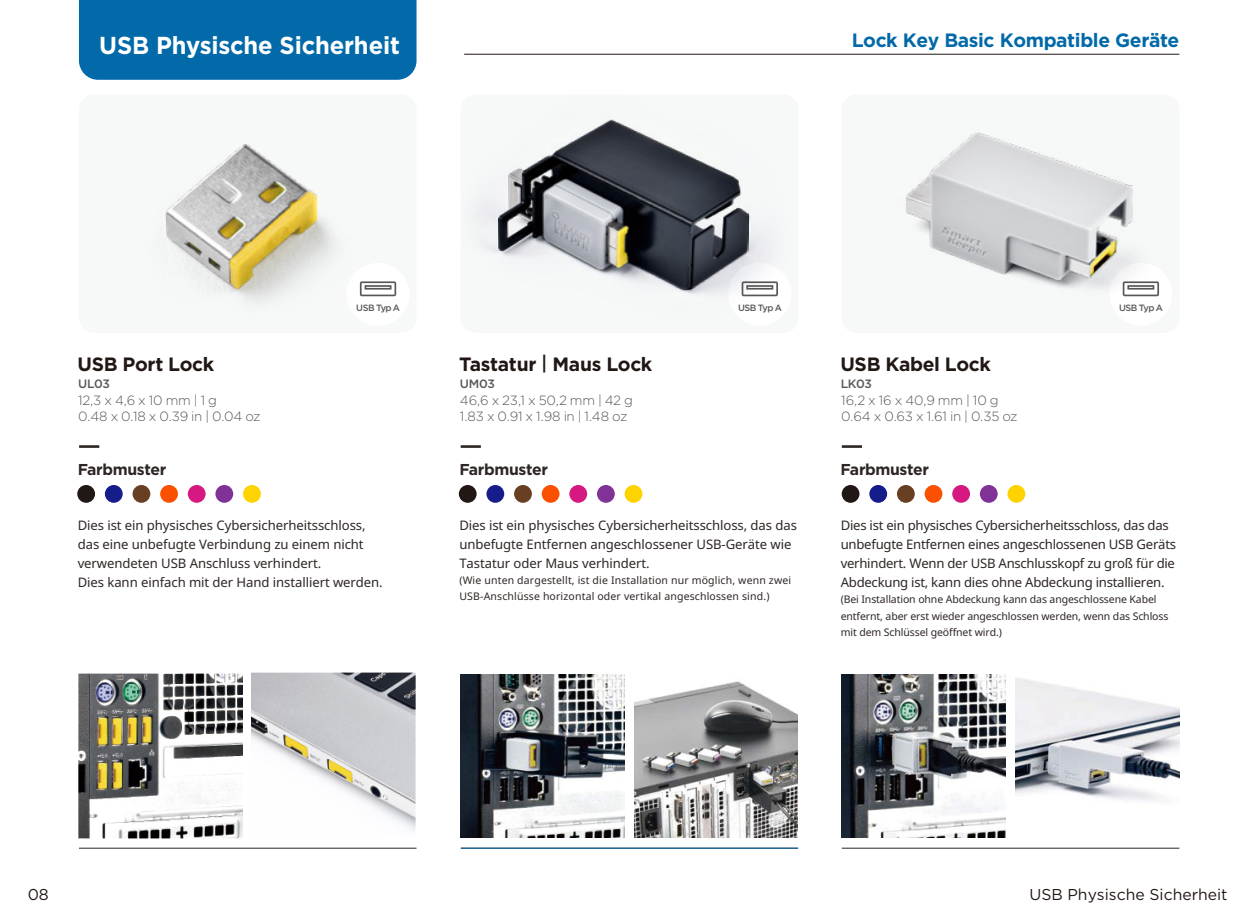
<style>
.page{position:relative;width:1256px;height:923px;background:#fff}
.page>*{position:absolute;margin:0;border:0;box-sizing:border-box;transform-origin:0 0}
.t1{font:700 24.5px "Gotham";letter-spacing:-.005em;color:#fff}
.t2{font:700 19.25px "Gotham";letter-spacing:-.02em;color:#211714}
.t3{font:700 19.25px "Gotham";letter-spacing:-.02em;color:#0269a9}
.t4{font:700 15.75px "Gotham";letter-spacing:-.025em;color:#2e2624}
.t5{font:15.75px "Gotham";color:#231815}
.t6{font:300 13.3px/16.1px "Gotham";letter-spacing:-.015em;color:#595857}
.t7{font:13.12px/19.2px "Noto Sans";letter-spacing:-.005em;color:#2e2624}
.t8{font:500 12.08px "Gotham";letter-spacing:-.03em;color:#595857}
.t9{font:10.5px/16.1px "Noto Sans";letter-spacing:-.01em;color:#2e2624}
.t10{font:10.5px/16.1px "Noto Sans";letter-spacing:.015em;color:#2e2624}
.t11{font:500 9.1px "Gotham";letter-spacing:-.05em;color:#595857}
.s1{font-weight:500}
</style>
<div class="page">
<img style="left:460px;top:674px;width:164px;height:163px">
<img style="left:634px;top:681px;width:163px;height:156px">
<hr style="left:460px;top:847px;width:337px;height:1px;background:#2e2624">
<img style="left:1015px;top:678px;width:163px;height:123px">
<img style="left:841px;top:674px;width:163px;height:163px">
<div style="left:841px;top:95px;width:337px;height:238px;background:#f7f8f8;border-radius:15px"></div>
<hr style="left:841px;top:847px;width:337px;height:1px;background:#2e2624">
<div style="left:79px;top:95px;width:337px;height:238px;background:#f7f8f8;border-radius:15px"></div>
<hr style="left:79px;top:847px;width:337px;height:1px;background:#2e2624">
<div style="left:346px;top:263px;width:63px;height:63px;background:#fff;border-radius:50%"></div>
<svg style="left:368px;top:281px;width:28px;height:15px"></svg>
<div style="left:624px;top:485px;width:18px;height:18px;background:#ffd300;border-radius:50%"></div>
<div style="left:569px;top:485px;width:18px;height:18px;background:#d61980;border-radius:50%"></div>
<div style="left:597px;top:485px;width:17px;height:18px;background:#803297;border-radius:50%"></div>
<div style="left:541px;top:485px;width:18px;height:18px;background:#fa5000;border-radius:50%"></div>
<div style="left:514px;top:485px;width:17px;height:18px;background:#693f23;border-radius:50%"></div>
<div style="left:486px;top:485px;width:18px;height:18px;background:#171c8b;border-radius:50%"></div>
<div style="left:458px;top:485px;width:18px;height:18px;background:#211714;border-radius:50%"></div>
<hr style="left:460px;top:445px;width:20px;height:3px;background:#2e2624">
<div style="left:1007px;top:485px;width:18px;height:18px;background:#ffd300;border-radius:50%"></div>
<div style="left:952px;top:485px;width:17px;height:18px;background:#d61980;border-radius:50%"></div>
<div style="left:979px;top:485px;width:18px;height:18px;background:#803297;border-radius:50%"></div>
<div style="left:924px;top:485px;width:18px;height:18px;background:#fa5000;border-radius:50%"></div>
<div style="left:896px;top:485px;width:18px;height:18px;background:#693f23;border-radius:50%"></div>
<div style="left:869px;top:485px;width:17px;height:18px;background:#171c8b;border-radius:50%"></div>
<div style="left:841px;top:485px;width:18px;height:18px;background:#211714;border-radius:50%"></div>
<hr style="left:841px;top:445px;width:20px;height:3px;background:#2e2624">
<div style="left:243px;top:485px;width:18px;height:18px;background:#ffd300;border-radius:50%"></div>
<div style="left:188px;top:485px;width:17px;height:18px;background:#d61980;border-radius:50%"></div>
<div style="left:215px;top:485px;width:18px;height:18px;background:#803297;border-radius:50%"></div>
<div style="left:160px;top:485px;width:18px;height:18px;background:#fa5000;border-radius:50%"></div>
<div style="left:132px;top:485px;width:18px;height:18px;background:#693f23;border-radius:50%"></div>
<div style="left:105px;top:485px;width:18px;height:18px;background:#171c8b;border-radius:50%"></div>
<div style="left:77px;top:485px;width:18px;height:18px;background:#211714;border-radius:50%"></div>
<hr style="left:79px;top:445px;width:20px;height:3px;background:#2e2624">
<hr style="left:464px;top:54px;width:714px;height:1px;background:#211714">
<div style="left:79px;top:0;width:337px;height:80px;background:#036aaa"></div>
<img style="left:165px;top:144px;width:203px;height:158px">
<img style="left:167px;top:145px;width:149px;height:143px">
<img style="left:252px;top:673px;width:163px;height:159px">
<img style="left:79px;top:673px;width:163px;height:165px">
<img style="left:465px;top:112px;width:319px;height:189px">
<img style="left:499px;top:120px;width:249px;height:170px">
<img style="left:975px;top:132px;width:184px;height:165px">
<img style="left:906px;top:133px;width:226px;height:146px">
<h1 class="t1" style="left:99px;top:31px;width:302px">USB Physische Sicherheit</h1>
<h2 class="t3" style="left:851px;top:29px;width:329px">Lock Key Basic Kompatible Geräte</h2>
<p class="t11" style="left:356px;top:302px;width:45px">USB Typ A</p>
<p class="t11" style="left:737px;top:302px;width:45px">USB Typ A</p>
<p class="t11" style="left:1118px;top:302px;width:45px">USB Typ A</p>
<h2 class="t2" style="left:78px;top:352px;width:138px">USB Port Lock</h2>
<p class="t6" style="left:78px;top:392px;width:184px">12,3 x 4,6 x 10 mm | 1 g<br>0.48 x 0.18 x 0.39 in | 0.04 oz</p>
<p class="t8" style="left:78px;top:376px;width:34px">UL03</p>
<h2 class="t2" style="left:459px;top:352px;width:194px">Tastatur <span class="s1">|</span> Maus Lock</h2>
<p class="t6" style="left:460px;top:392px;width:174px">46,6 x 23,1 x 50,2 mm | 42 g<br>1.83 x 0.91 x 1.98 in | 1.48 oz</p>
<p class="t8" style="left:459px;top:376px;width:37px">UM03</p>
<h2 class="t2" style="left:840px;top:352px;width:152px">USB Kabel Lock</h2>
<p class="t6" style="left:841px;top:392px;width:178px">16,2 x 16 x 40,9 mm | 10 g<br>0.64 x 0.63 x 1.61 in | 0.35 oz</p>
<p class="t8" style="left:840px;top:376px;width:33px">LK03</p>
<p class="t4" style="left:78px;top:460px;width:90px">Farbmuster</p>
<p class="t4" style="left:459px;top:460px;width:90px">Farbmuster</p>
<p class="t4" style="left:840px;top:460px;width:90px">Farbmuster</p>
<p class="t7" style="left:78px;top:515px;width:306px">Dies ist ein physisches Cybersicherheitsschloss, das eine unbefugte Verbindung zu einem nicht verwendeten USB Anschluss verhindert.<br>Dies kann einfach mit der Hand installiert werden.</p>
<p class="t7" style="left:459px;top:515px;width:339px">Dies ist ein physisches Cybersicherheitsschloss, das das unbefugte Entfernen angeschlossener USB-Geräte wie<br>Tastatur oder Maus verhindert.</p>
<p class="t10" style="left:459px;top:572px;width:333px">(Wie unten dargestellt, ist die Installation nur möglich, wenn zwei<br>USB-Anschlüsse horizontal oder vertikal angeschlossen sind.)</p>
<p class="t7" style="left:840px;top:515px;width:337px">Dies ist ein physisches Cybersicherheitsschloss, das das unbefugte Entfernen eines angeschlossenen USB Geräts verhindert. Wenn der USB Anschlusskopf zu groß für die Abdeckung ist, kann dies ohne Abdeckung installieren.</p>
<p class="t9" style="left:840px;top:592px;width:329px">(Bei Installation ohne Abdeckung kann das angeschlossene Kabel entfernt, aber erst wieder angeschlossen werden, wenn das Schloss mit dem Schlüssel geöffnet wird.)</p>
<p class="t5" style="left:28px;top:886px;width:23px">08</p>
<p class="t5" style="left:1029px;top:886px;width:199px">USB Physische Sicherheit</p>
</div>
